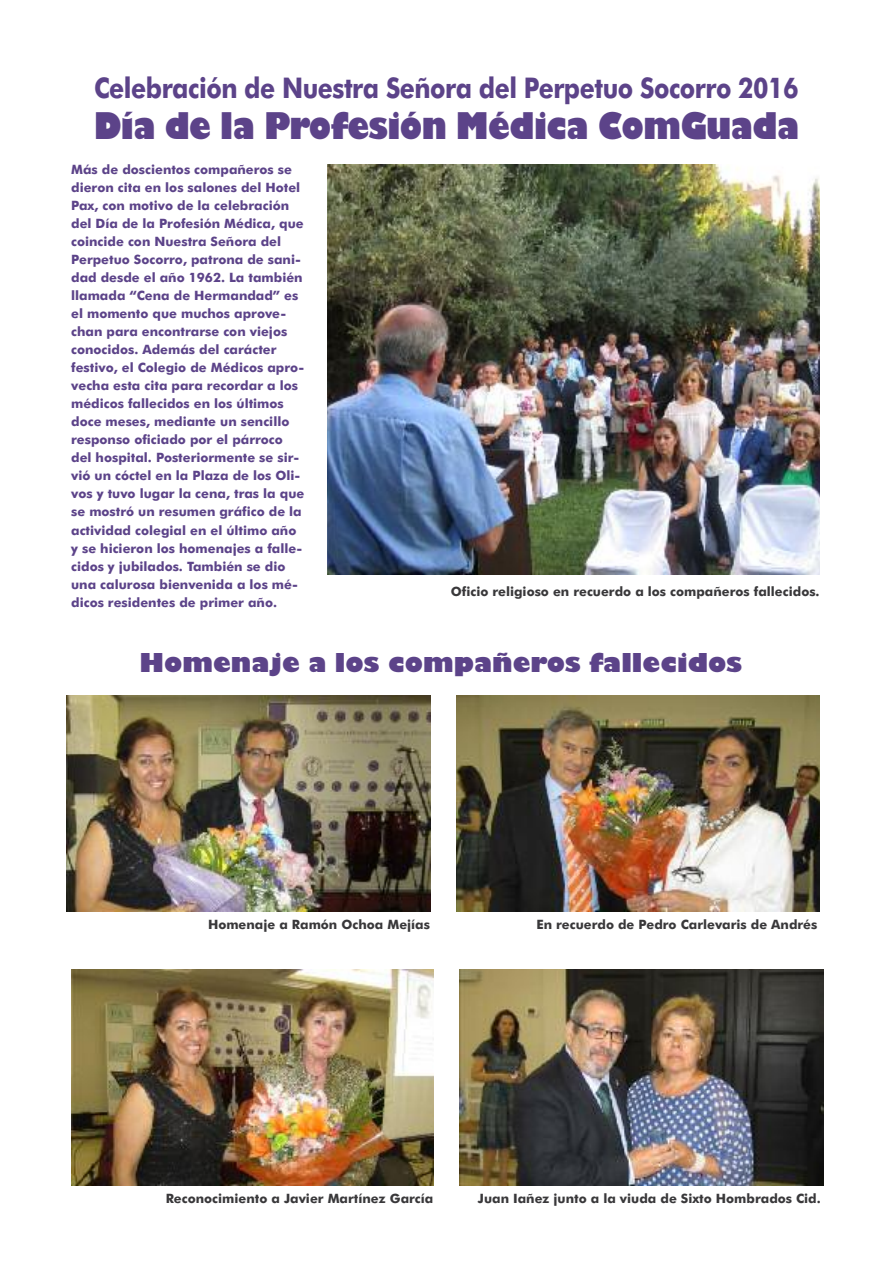
<style>
.page{position:relative;width:893px;height:1263px;background:#fff}
.page>*{position:absolute;margin:0;border:0;box-sizing:border-box;transform-origin:0 0}
.t1{font:800 36px "Gill Sans";letter-spacing:-.02em;color:#5c4389;scale:.87 1}
.t2{font:700 28.5px "Futura BT";letter-spacing:-.02em;color:#5c4389;scale:.87 1}
.t3{font:800 25.5px "Gill Sans";color:#5c4389}
.t4{font:700 12.9px/18px "Futura BT";color:#5c4389}
.t5{font:700 12.9px "Futura BT";color:#39383a}
</style>
<div class="page">
<img style="left:327px;top:165px;width:493px;height:409px">
<img style="left:67px;top:695px;width:363px;height:216px">
<img style="left:456px;top:695px;width:364px;height:216px">
<img style="left:71px;top:969px;width:362px;height:216px">
<img style="left:459px;top:969px;width:364px;height:216px">
<h2 class="t2" style="left:94px;top:72px;width:811px">Celebración de Nuestra Señora del Perpetuo Socorro 2016</h2>
<h1 class="t1" style="left:94px;top:106px;width:812px">Día de la Profesión Médica ComGuada</h1>
<p class="t4" style="left:71px;top:161px;width:235px">Más de doscientos compañeros se dieron cita en los salones del Hotel Pax, con motivo de la celebración del Día de la Profesión Médica, que coincide con Nuestra Señora del Perpetuo Socorro, patrona de sani&shy;dad desde el año 1962. La también llamada “Cena de Hermandad” es el momento que muchos aprove&shy;chan para encontrarse con viejos conocidos. Además del carácter festivo, el Colegio de Médicos apro&shy;vecha esta cita para recordar a los médicos fallecidos en los últimos doce meses, mediante un sencillo responso oficiado por el párroco del hospital. Posteriormente se sir&shy;vió un cóctel en la Plaza de los Oli&shy;vos y tuvo lugar la cena, tras la que se mostró un resumen gráfico de la actividad colegial en el último año y se hicieron los homenajes a falle&shy;cidos y jubilados. También se dio una calurosa bienvenida a los mé&shy;dicos residentes de primer año.</p>
<p class="t5" style="left:451px;top:584px;width:370px">Oficio religioso en recuerdo a los compañeros fallecidos.</p>
<h3 class="t3" style="left:139px;top:649px;width:604px">Homenaje a los compañeros fallecidos</h3>
<p class="t5" style="left:208px;top:917px;width:224px">Homenaje a Ramón Ochoa Mejías</p>
<p class="t5" style="left:536px;top:917px;width:283px">En recuerdo de Pedro Carlevaris de Andrés</p>
<p class="t5" style="left:166px;top:1191px;width:269px">Reconocimiento a Javier Martínez García</p>
<p class="t5" style="left:478px;top:1191px;width:344px">Juan Iañez junto a la viuda de Sixto Hombrados Cid.</p>
</div>
